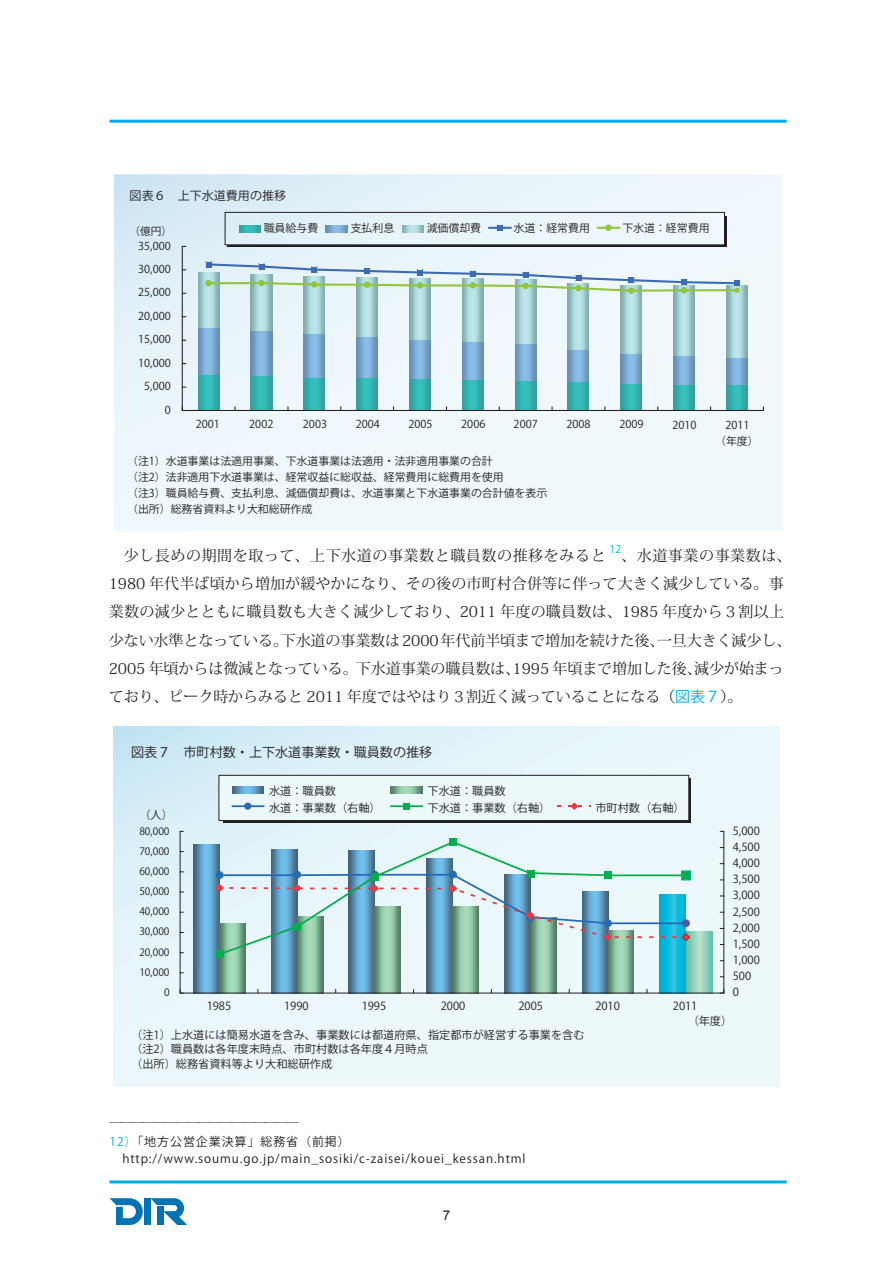
<style>
.page{position:relative;width:893px;height:1263px;background:#fff}
.page>*{position:absolute;margin:0;border:0;box-sizing:border-box;transform-origin:0 0}
.t1{font:15px/28.2px "Koz Min Pro";letter-spacing:-.005em;color:#231f20}
.t2{font:15px "Koz Min Pro";letter-spacing:.04em;color:#231f20}
.t3{font:13.5px "Arial";color:#231f20}
.t4{font:13.05px "Koz Go Pro";color:#231f20}
.t5{font:12px/19.5px "Koz Go Pro";letter-spacing:.075em;color:#231f20}
.t6{font:12px "Koz Go Pro";color:#231f20}
.t7{font:11.1px/13.8px "Koz Go Pro";color:#231f20}
.t8{font:10.95px/15.9px "Koz Go Pro";color:#231f20}
.t9{font:10.65px "Koz Go Pro";color:#231f20}
.t10{font:10.5px "Koz Go Pro";color:#00aeef}
.t11{font:10.2px "Koz Go Pro";color:#231f20}
.s1{font-family:"Koz Go Pro";color:#00aeef}
.s2{color:#00aeef}
</style>
<div class="page">
<hr style="left:109px;top:120px;width:678px;height:3px;background:#00aeef">
<hr style="left:109px;top:1180px;width:678px;height:3px;background:#00aeef">
<svg style="left:110px;top:1198px;width:33px;height:27px"></svg>
<div style="left:144px;top:1198px;width:7px;height:27px;background:#0073b5"></div>
<svg style="left:151px;top:1198px;width:36px;height:27px"></svg>
<svg style="left:114px;top:174px;width:668px;height:357px"></svg>
<img style="left:198px;top:272px;width:21px;height:138px">
<img style="left:251px;top:293px;width:21px;height:117px">
<img style="left:304px;top:293px;width:21px;height:117px">
<img style="left:357px;top:293px;width:21px;height:117px">
<img style="left:409px;top:293px;width:22px;height:117px">
<img style="left:462px;top:293px;width:21px;height:117px">
<img style="left:515px;top:293px;width:21px;height:117px">
<img style="left:568px;top:293px;width:21px;height:117px">
<img style="left:621px;top:293px;width:21px;height:117px">
<img style="left:673px;top:293px;width:22px;height:117px">
<svg style="left:181px;top:245px;width:6px;height:166px"></svg>
<div style="left:628px;top:287px;width:6px;height:7px;border:1px solid #92c43e;border-radius:50%"></div>
<hr style="left:724px;top:216px;width:3px;height:30px;background:#231f20">
<hr style="left:227px;top:245px;width:500px;height:1px;background:#231f20">
<div style="left:225px;top:212px;width:500px;height:33px;border:1px solid #231f20"></div>
<img style="left:726px;top:286px;width:21px;height:124px">
<hr style="left:182px;top:410px;width:581px;height:1px;background:#231f20">
<svg style="left:204px;top:260px;width:537px;height:33px"></svg>
<hr style="left:684px;top:289px;width:53px;height:2px;background:#92c43e">
<img style="left:239px;top:225px;width:22px;height:7px">
<img style="left:326px;top:225px;width:22px;height:7px">
<img style="left:402px;top:225px;width:22px;height:7px">
<hr style="left:489px;top:227px;width:22px;height:2px;background:#3c6ab3">
<svg style="left:496px;top:224px;width:8px;height:8px"></svg>
<hr style="left:598px;top:227px;width:22px;height:2px;background:#92c43e">
<div style="left:605px;top:224px;width:7px;height:7px;border:1px solid #92c43e;border-radius:50%"></div>
<svg style="left:113px;top:726px;width:667px;height:360px;background:#e5f3f8"></svg>
<div style="left:219px;top:775px;width:470px;height:45px;background:#edf8fb"></div>
<svg style="left:686px;top:932px;width:26px;height:60px"></svg>
<svg style="left:660px;top:959px;width:26px;height:33px"></svg>
<img style="left:194px;top:845px;width:26px;height:147px">
<img style="left:271px;top:959px;width:26px;height:33px">
<img style="left:349px;top:959px;width:26px;height:33px">
<img style="left:427px;top:959px;width:26px;height:33px">
<img style="left:505px;top:959px;width:26px;height:33px">
<img style="left:582px;top:959px;width:26px;height:33px">
<img style="left:220px;top:959px;width:26px;height:33px">
<img style="left:297px;top:959px;width:26px;height:33px">
<img style="left:375px;top:959px;width:26px;height:33px">
<img style="left:453px;top:959px;width:26px;height:33px">
<img style="left:531px;top:959px;width:25px;height:33px">
<img style="left:608px;top:959px;width:26px;height:33px">
<svg style="left:179px;top:830px;width:5px;height:164px"></svg>
<hr style="left:723px;top:831px;width:1px;height:162px;background:#231f20">
<svg style="left:720px;top:989px;width:4px;height:3px"></svg>
<hr style="left:689px;top:778px;width:2px;height:44px;background:#231f20">
<hr style="left:223px;top:820px;width:468px;height:2px;background:#231f20">
<div style="left:219px;top:775px;width:470px;height:46px;border:1px solid #231f20"></div>
<img style="left:232px;top:787px;width:32px;height:6px">
<img style="left:391px;top:787px;width:31px;height:6px">
<hr style="left:232px;top:805px;width:32px;height:2px;background:#246ab4">
<div style="left:244px;top:803px;width:7px;height:7px;border:1px solid #246ab4;border-radius:50%"></div>
<hr style="left:391px;top:805px;width:31px;height:2px;background:#01ad4c">
<svg style="left:402px;top:802px;width:9px;height:8px"></svg>
<svg style="left:568px;top:802px;width:14px;height:8px"></svg>
<hr style="left:180px;top:992px;width:544px;height:1px;background:#231f20">
<svg style="left:215px;top:837px;width:476px;height:122px;background:#b2d4da"></svg>
<div style="left:681px;top:870px;width:10px;height:10px;border:1px solid #00b0b8"></div>
<p class="t6" style="left:130px;top:187px;width:158px">図表６　上下水道費用の推移</p>
<p class="t9" style="left:130px;top:224px;width:44px">（億円）</p>
<p class="t8" style="left:138px;top:238px;width:34px">35,000</p>
<p class="t8" style="left:138px;top:261px;width:34px">30,000</p>
<p class="t8" style="left:138px;top:285px;width:34px">25,000</p>
<p class="t8" style="left:138px;top:308px;width:34px">20,000</p>
<p class="t8" style="left:138px;top:332px;width:34px">15,000</p>
<p class="t8" style="left:138px;top:355px;width:34px">10,000</p>
<p class="t8" style="left:144px;top:379px;width:28px">5,000</p>
<p class="t8" style="left:165px;top:402px;width:8px">0</p>
<p class="t8" style="left:264px;top:221px;width:56px">職員給与費</p>
<p class="t8" style="left:351px;top:221px;width:45px">支払利息</p>
<p class="t8" style="left:427px;top:221px;width:56px">減価償却費</p>
<p class="t8" style="left:514px;top:221px;width:78px">水道：経常費用</p>
<p class="t8" style="left:622px;top:221px;width:89px">下水道：経常費用</p>
<p class="t8" style="left:196px;top:416px;width:26px">2001</p>
<p class="t8" style="left:249px;top:416px;width:26px">2002</p>
<p class="t8" style="left:303px;top:416px;width:26px">2003</p>
<p class="t8" style="left:356px;top:416px;width:26px">2004</p>
<p class="t8" style="left:409px;top:416px;width:26px">2005</p>
<p class="t8" style="left:461px;top:416px;width:26px">2006</p>
<p class="t8" style="left:566px;top:416px;width:26px">2008</p>
<p class="t8" style="left:619px;top:416px;width:26px">2009</p>
<p class="t8" style="left:672px;top:417px;width:26px">2010</p>
<p class="t8" style="left:726px;top:417px;width:26px">2011</p>
<p class="t8" style="left:514px;top:416px;width:26px">2007</p>
<p class="t8" style="left:715px;top:433px;width:45px">（年度）</p>
<p class="t8" style="left:127px;top:453px;width:422px">（注1）水道事業は法適用事業、下水道事業は法適用・法非適用事業の合計<br>（注2）法非適用下水道事業は、経常収益に総収益、経常費用に総費用を使用<br>（注3）職員給与費、支払利息、減価償却費は、水道事業と下水道事業の合計値を表示（出所）総務省資料より大和総研作成</p>
<p class="t2" style="left:124px;top:545px;width:483px">少し長めの期間を取って、上下水道の事業数と職員数の推移をみると</p>
<p class="t10" style="left:610px;top:543px;width:13px">12</p>
<p class="t1" style="left:109px;top:541px;width:684px;text-indent:512px">、水道事業の事業数は、1980 年代半ば頃から増加が緩やかになり、その後の市町村合併等に伴って大きく減少している。事業数の減少とともに職員数も大きく減少しており、2011 年度の職員数は、1985 年度から３割以上少ない水準となっている。下水道の事業数は2000年代前半頃まで増加を続けた後、一旦大きく減少し、2005 年頃からは微減となっている。下水道事業の職員数は、1995 年頃まで増加した後、減少が始まっており、ピーク時からみると 2011 年度ではやはり３割近く減っていることになる（<span class="s1">図表７</span>）。</p>
<p class="t4" style="left:131px;top:744px;width:303px">図表７　市町村数・上下水道事業数・職員数の推移</p>
<p class="t7" style="left:139px;top:808px;width:35px">（人）</p>
<p class="t11" style="left:139px;top:825px;width:32px">80,000</p>
<p class="t11" style="left:139px;top:844px;width:32px">70,000</p>
<p class="t11" style="left:139px;top:864px;width:32px">60,000</p>
<p class="t11" style="left:139px;top:884px;width:32px">50,000</p>
<p class="t11" style="left:139px;top:905px;width:32px">40,000</p>
<p class="t11" style="left:139px;top:925px;width:32px">30,000</p>
<p class="t11" style="left:139px;top:945px;width:32px">20,000</p>
<p class="t11" style="left:139px;top:965px;width:32px">10,000</p>
<p class="t11" style="left:164px;top:986px;width:7px">0</p>
<p class="t7" style="left:269px;top:784px;width:69px">水道：職員数</p>
<p class="t7" style="left:428px;top:784px;width:80px">下水道：職員数</p>
<p class="t7" style="left:269px;top:801px;width:113px">水道：事業数（右軸）</p>
<p class="t7" style="left:428px;top:801px;width:124px">下水道：事業数（右軸）</p>
<p class="t7" style="left:595px;top:801px;width:91px">市町村数（右軸）</p>
<p class="t7" style="left:207px;top:999px;width:26px">1985</p>
<p class="t7" style="left:284px;top:999px;width:26px">1990</p>
<p class="t7" style="left:362px;top:999px;width:26px">1995</p>
<p class="t7" style="left:441px;top:999px;width:26px">2000</p>
<p class="t7" style="left:518px;top:999px;width:26px">2005</p>
<p class="t7" style="left:595px;top:999px;width:26px">2010</p>
<p class="t7" style="left:688px;top:998px;width:46px;line-height:14.9px;text-indent:-15px">2011<br>（年度）</p>
<p class="t7" style="left:131px;top:1028px;width:455px">（注1）上水道には簡易水道を含み、事業数には都道府県、指定都市が経営する事業を含む（注2）職員数は各年度末時点、市町村数は各年度４月時点</p>
<p class="t7" style="left:131px;top:1057px;width:203px">（出所）総務省資料等より大和総研作成</p>
<p class="t7" style="left:733px;top:825px;width:29px">5,000</p>
<p class="t7" style="left:733px;top:840px;width:29px">4,500</p>
<p class="t7" style="left:733px;top:856px;width:29px">4,000</p>
<p class="t7" style="left:733px;top:872px;width:29px">3,500</p>
<p class="t7" style="left:733px;top:888px;width:29px">3,000</p>
<p class="t7" style="left:733px;top:905px;width:29px">2,500</p>
<p class="t7" style="left:733px;top:921px;width:29px">2,000</p>
<p class="t7" style="left:733px;top:937px;width:29px">1,500</p>
<p class="t7" style="left:733px;top:953px;width:29px">1,000</p>
<p class="t7" style="left:733px;top:969px;width:20px">500</p>
<p class="t7" style="left:733px;top:986px;width:8px">0</p>
<p class="t5" style="left:109px;top:1113px;width:242px">―――――――――――――――――<br><span class="s2">12）</span>「地方公営企業決算」総務省（前掲）</p>
<p class="t5" style="left:109px;top:1149px;width:418px">　http://www.soumu.go.jp/main_sosiki/c-zaisei/kouei_kessan.html</p>
<p class="t3" style="left:443px;top:1206px;width:9px">7</p>
</div>
